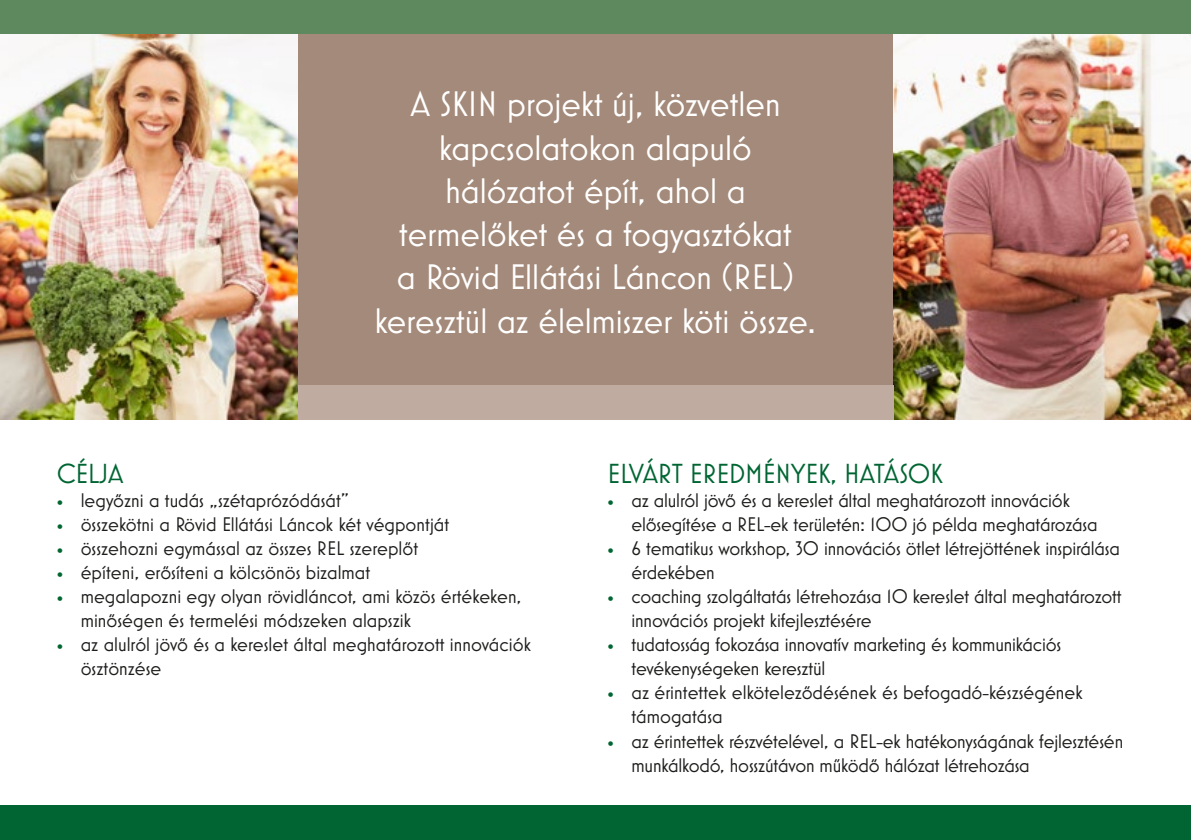
<style>
.page{position:relative;width:1191px;height:840px;background:#fff}
.page>*{position:absolute;margin:0;border:0;box-sizing:border-box;transform-origin:0 0}
.t1{font:36px/43.2px "Mostra Nuova";color:#fff;text-align:center}
.t2{font:28px "Mostra Nuova";letter-spacing:-.01em;color:#006533}
.t3{font:20px/24px "Mostra Nuova";letter-spacing:-.01em;color:#1d1d1b}
.s1{color:#006533}
</style>
<div class="page">
<hr style="left:1190px;top:420px;width:1px;height:385px;background:#f1ecea">
<div style="left:0;top:0;width:1191px;height:34px;background:#5e895f"></div>
<div style="left:0;top:805px;width:1191px;height:34px;background:#006533"></div>
<div style="left:298px;top:34px;width:595px;height:352px;background:#a48a7a"></div>
<img style="left:0;top:34px;width:298px;height:386px">
<img style="left:893px;top:34px;width:298px;height:386px">
<div style="left:298px;top:386px;width:595px;height:34px;background:#bfab9f"></div>
<h1 class="t1" style="left:375px;top:82px;width:443px">A SKIN projekt új, közvetlen kapcsolatokon alapuló hálózatot épít, ahol a termelőket és a fogyasztókat<br>a Rövid Ellátási Láncon (REL) keresztül az élelmiszer köti össze.</h1>
<h2 class="t2" style="left:57px;top:457px;width:68px">CÉLJA</h2>
<p class="t3" style="left:57px;top:488px;width:294px"><span class="s1">•</span> legyőzni a tudás „szétaprózódását”</p>
<p class="t3" style="left:57px;top:512px;width:394px"><span class="s1">•</span> összekötni a Rövid Ellátási Láncok két végpontját</p>
<p class="t3" style="left:57px;top:536px;width:363px"><span class="s1">•</span> összehozni egymással az összes REL szereplőt</p>
<p class="t3" style="left:57px;top:560px;width:315px"><span class="s1">•</span> építeni, erősíteni a kölcsönös bizalmat</p>
<p class="t3" style="left:81px;top:584px;width:442px;text-indent:-24px"><span class="s1">•</span> megalapozni egy olyan rövidláncot, ami közös értékeken, minőségen és termelési módszeken alapszik</p>
<p class="t3" style="left:81px;top:632px;width:452px;text-indent:-24px"><span class="s1">•</span> az alulról jövő és a kereslet által meghatározott innovációk ösztönzése</p>
<h2 class="t2" style="left:607px;top:457px;width:337px">ELVÁRT EREDMÉNYEK, HATÁSOK</h2>
<p class="t3" style="left:631px;top:488px;width:467px;text-indent:-24px"><span class="s1">•</span> az alulról jövő és a kereslet által meghatározott innovációk elősegítése a REL-ek területén: 100 jó példa meghatározása</p>
<p class="t3" style="left:631px;top:536px;width:490px;text-indent:-24px"><span class="s1">•</span> 6 tematikus workshop, 30 innovációs ötlet létrejöttének inspirálása érdekében</p>
<p class="t3" style="left:631px;top:584px;width:491px;text-indent:-24px"><span class="s1">•</span> coaching szolgáltatás létrehozása 10 kereslet által meghatározott innovációs projekt kifejlesztésére</p>
<p class="t3" style="left:631px;top:632px;width:431px;text-indent:-24px"><span class="s1">•</span> tudatosság fokozása innovatív marketing és kommunikációs tevékenységeken keresztül</p>
<p class="t3" style="left:631px;top:680px;width:453px;text-indent:-24px"><span class="s1">•</span> az érintettek elköteleződésének és befogadó-készségének támogatása</p>
<p class="t3" style="left:631px;top:728px;width:493px;text-indent:-24px"><span class="s1">•</span> az érintettek részvételével, a REL-ek hatékonyságának fejlesztésén munkálkodó, hosszútávon működő hálózat létrehozása</p>
</div>
